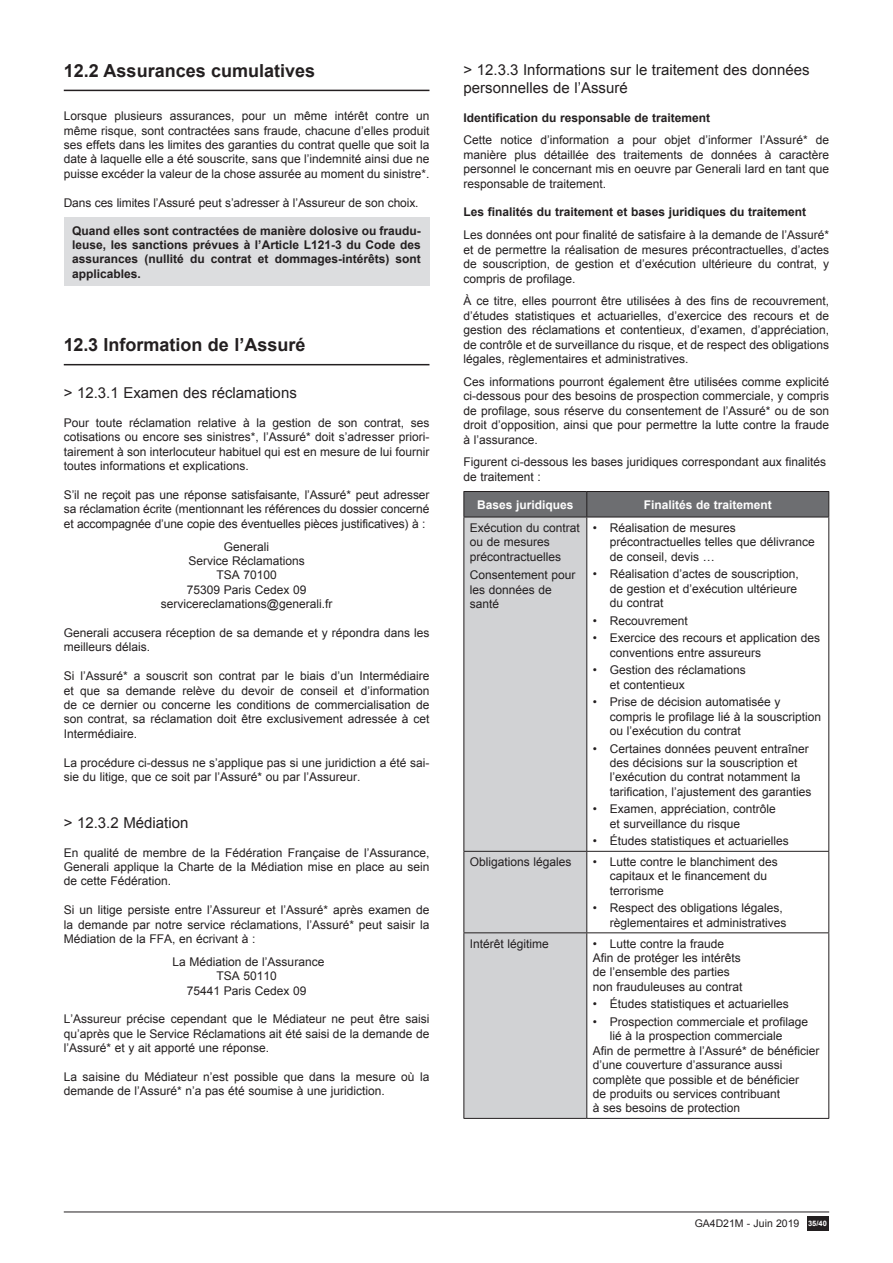
<style>
.page{position:relative;width:893px;height:1263px;background:#fff}
.page>*{position:absolute;margin:0;border:0;box-sizing:border-box;transform-origin:0 0}
.t1{font:700 18px "Arial";color:#231f20}
.t2{font:15px/18px "Arial";color:#231f20}
.t3{font:12px/14.4px "Arial";color:#231f20}
.t4{font:700 12px/14.4px "Arial";color:#231f20;text-align:justify}
.t5{font:700 12px "Arial";color:#fff}
.t6{font:10.5px "Arial";color:#231f20}
.s1{font-weight:700;font-size:7.5px;color:#fff}
</style>
<div class="page">
<hr style="left:64px;top:1211px;width:765px;height:1px;background:#231f20">
<div style="left:807px;top:1216px;width:21px;height:15px;background:#231f20"></div>
<hr style="left:64px;top:90px;width:365px;height:1px;background:#231f20">
<hr style="left:64px;top:364px;width:365px;height:1px;background:#231f20">
<div style="left:64px;top:217px;width:365px;height:69px;background:#dcdddf"></div>
<div style="left:464px;top:518px;width:122px;height:600px;background:#d1d2d4"></div>
<hr style="left:463px;top:517px;width:1px;height:334px;background:#231f20">
<hr style="left:586px;top:517px;width:1px;height:334px;background:#231f20">
<hr style="left:828px;top:517px;width:1px;height:334px;background:#231f20">
<hr style="left:463px;top:851px;width:124px;height:1px;background:#231f20">
<hr style="left:463px;top:852px;width:1px;height:80px;background:#231f20">
<hr style="left:587px;top:851px;width:242px;height:1px;background:#231f20">
<hr style="left:586px;top:852px;width:1px;height:80px;background:#231f20">
<hr style="left:828px;top:852px;width:1px;height:80px;background:#231f20">
<hr style="left:463px;top:932px;width:124px;height:1px;background:#231f20">
<hr style="left:463px;top:933px;width:1px;height:185px;background:#231f20">
<hr style="left:587px;top:932px;width:242px;height:1px;background:#231f20">
<hr style="left:586px;top:933px;width:1px;height:185px;background:#231f20">
<hr style="left:828px;top:933px;width:1px;height:185px;background:#231f20">
<hr style="left:463px;top:1118px;width:124px;height:1px;background:#231f20">
<hr style="left:587px;top:1118px;width:242px;height:1px;background:#231f20">
<hr style="left:463px;top:517px;width:124px;height:1px;background:#231f20">
<hr style="left:587px;top:517px;width:242px;height:1px;background:#231f20">
<svg style="left:463px;top:491px;width:366px;height:26px;background:#68696c"></svg>
<h1 class="t1" style="left:64px;top:64px;width:253px">12.2 Assurances cumulatives</h1>
<p class="t3" style="left:64px;top:110px;width:367px;text-align:justify">Lorsque plusieurs assurances, pour un même intérêt contre un même risque, sont contractées sans fraude, chacune d’elles produit ses effets dans les limites des garanties du contrat quelle que soit la date à laquelle elle a été souscrite, sans que l’indemnité ainsi due ne puisse excéder la valeur de la chose assurée au moment du sinistre*.</p>
<p class="t3" style="left:64px;top:196px;width:356px">Dans ces limites l’Assuré peut s’adresser à l’Assureur de son choix.</p>
<p class="t4" style="left:72px;top:224px;width:350px">Quand elles sont contractées de manière dolosive ou fraudu&shy;leuse, les sanctions prévues à l’Article L121-3 du Code des assurances (nullité du contrat et dommages-intérêts) sont applicables.</p>
<h1 class="t1" style="left:64px;top:338px;width:243px">12.3 Information de l’Assuré</h1>
<p class="t2" style="left:64px;top:385px;width:235px">&gt; 12.3.1 Examen des réclamations</p>
<p class="t3" style="left:64px;top:416px;width:367px;text-align:justify">Pour toute réclamation relative à la gestion de son contrat, ses cotisations ou encore ses sinistres*, l’Assuré* doit s’adresser priori&shy;tairement à son interlocuteur habituel qui est en mesure de lui fournir toutes informations et explications.</p>
<p class="t3" style="left:64px;top:488px;width:367px;text-align:justify">S’il ne reçoit pas une réponse satisfaisante, l’Assuré* peut adresser sa réclamation écrite (mentionnant les références du dossier concerné et accompagnée d’une copie des éventuelles pièces justificatives) à :</p>
<p class="t3" style="left:161px;top:540px;width:173px;text-align:center">Generali<br>Service Réclamations<br>TSA 70100<br>75309 Paris Cedex 09 servicereclamations@generali.fr</p>
<p class="t3" style="left:64px;top:627px;width:367px">Generali accusera réception de sa demande et y répondra dans les meilleurs délais.</p>
<p class="t3" style="left:64px;top:670px;width:367px;text-align:justify">Si l’Assuré* a souscrit son contrat par le biais d’un Intermédiaire et que sa demande relève du devoir de conseil et d’information de ce dernier ou concerne les conditions de commercialisation de son contrat, sa réclamation doit être exclusivement adressée à cet Intermédiaire.</p>
<p class="t3" style="left:64px;top:756px;width:367px">La procédure ci-dessus ne s’applique pas si une juridiction a été sai&shy;sie du litige, que ce soit par l’Assuré* ou par l’Assureur.</p>
<p class="t2" style="left:64px;top:815px;width:126px">&gt; 12.3.2 Médiation</p>
<p class="t3" style="left:64px;top:846px;width:367px;text-align:justify">En qualité de membre de la Fédération Française de l’Assurance, Generali applique la Charte de la Médiation mise en place au sein de cette Fédération.</p>
<p class="t3" style="left:64px;top:904px;width:367px;text-align:justify">Si un litige persiste entre l’Assureur et l’Assuré* après examen de la demande par notre service réclamations, l’Assuré* peut saisir la Médiation de la FFA, en écrivant à :</p>
<p class="t3" style="left:173px;top:955px;width:153px;text-align:center">La Médiation de l’Assurance<br>TSA 50110<br>75441 Paris Cedex 09</p>
<p class="t3" style="left:64px;top:1013px;width:367px;text-align:justify">L’Assureur précise cependant que le Médiateur ne peut être saisi qu’après que le Service Réclamations ait été saisi de la demande de l’Assuré* et y ait apporté une réponse.</p>
<p class="t3" style="left:64px;top:1071px;width:367px">La saisine du Médiateur n’est possible que dans la mesure où la demande de l’Assuré* n’a pas été soumise à une juridiction.</p>
<p class="t2" style="left:463px;top:62px;width:348px">&gt; 12.3.3 Informations sur le traitement des données personnelles de l’Assuré</p>
<p class="t4" style="left:463px;top:111px;width:248px">Identification du responsable de traitement</p>
<p class="t3" style="left:463px;top:134px;width:367px;text-align:justify">Cette notice d’information a pour objet d’informer l’Assuré* de manière plus détaillée des traitements de données à caractère personnel le concernant mis en oeuvre par Generali Iard en tant que responsable de traitement.</p>
<p class="t4" style="left:463px;top:206px;width:344px">Les finalités du traitement et bases juridiques du traitement</p>
<p class="t3" style="left:463px;top:229px;width:367px;text-align:justify">Les données ont pour finalité de satisfaire à la demande de l’Assuré* et de permettre la réalisation de mesures précontractuelles, d’actes de souscription, de gestion et d’exécution ultérieure du contrat, y compris de profilage.</p>
<p class="t3" style="left:463px;top:295px;width:367px;text-align:justify">À ce titre, elles pourront être utilisées à des fins de recouvrement, d’études statistiques et actuarielles, d’exercice des recours et de gestion des réclamations et contentieux, d’examen, d’appréciation, de contrôle et de surveillance du risque, et de respect des obligations légales, règlementaires et administratives.</p>
<p class="t3" style="left:463px;top:376px;width:367px;text-align:justify">Ces informations pourront également être utilisées comme explicité ci-dessous pour des besoins de prospection commerciale, y compris de profilage, sous réserve du consentement de l’Assuré* ou de son droit d’opposition, ainsi que pour permettre la lutte contre la fraude à l’assurance.</p>
<p class="t3" style="left:463px;top:456px;width:364px">Figurent ci-dessous les bases juridiques correspondant aux finalités de traitement :</p>
<p class="t5" style="left:477px;top:500px;width:98px">Bases juridiques</p>
<p class="t5" style="left:644px;top:500px;width:130px">Finalités de traitement</p>
<p class="t3" style="left:470px;top:521px;width:112px">Exécution du contrat ou de mesures précontractuelles</p>
<p class="t3" style="left:470px;top:569px;width:107px">Consentement pour les données de santé</p>
<p class="t3" style="left:610px;top:521px;width:207px;text-indent:-17px">• Réalisation de mesures précontractuelles telles que délivrance de conseil, devis …</p>
<p class="t3" style="left:610px;top:568px;width:191px;text-indent:-17px">• Réalisation d’actes de souscription, de gestion et d’exécution ultérieure du contrat</p>
<p class="t3" style="left:593px;top:614px;width:97px">• Recouvrement</p>
<p class="t3" style="left:610px;top:632px;width:212px;text-indent:-17px">• Exercice des recours et application des conventions entre assureurs</p>
<p class="t3" style="left:610px;top:664px;width:138px;text-indent:-17px">• Gestion des réclamations et contentieux</p>
<p class="t3" style="left:610px;top:696px;width:213px;text-indent:-17px">• Prise de décision automatisée y compris le profilage lié à la souscription ou l’exécution du contrat</p>
<p class="t3" style="left:610px;top:742px;width:203px;text-indent:-17px">• Certaines données peuvent entraîner des décisions sur la souscription et l’exécution du contrat notamment la tarification, l’ajustement des garanties</p>
<p class="t3" style="left:610px;top:803px;width:168px;text-indent:-17px">• Examen, appréciation, contrôle et surveillance du risque</p>
<p class="t3" style="left:593px;top:835px;width:198px">• Études statistiques et actuarielles</p>
<p class="t3" style="left:470px;top:856px;width:103px">Obligations légales</p>
<p class="t3" style="left:610px;top:856px;width:170px;text-indent:-17px">• Lutte contre le blanchiment des capitaux et le financement du terrorisme</p>
<p class="t3" style="left:610px;top:902px;width:178px;text-indent:-17px">• Respect des obligations légales, règlementaires et administratives</p>
<p class="t3" style="left:470px;top:937px;width:81px">Intérêt légitime</p>
<p class="t3" style="left:593px;top:937px;width:151px">• Lutte contre la fraude<br>Afin de protéger les intérêts de l’ensemble des parties non frauduleuses au contrat</p>
<p class="t3" style="left:593px;top:998px;width:198px">• Études statistiques et actuarielles</p>
<p class="t3" style="left:593px;top:1016px;width:217px">• Prospection commerciale et profilage</p>
<p class="t3" style="left:610px;top:1030px;width:174px">lié à la prospection commerciale</p>
<p class="t3" style="left:593px;top:1044px;width:228px">Afin de permettre à l’Assuré* de bénéficier</p>
<p class="t3" style="left:593px;top:1059px;width:191px">d’une couverture d’assurance aussi</p>
<p class="t3" style="left:593px;top:1073px;width:208px">complète que possible et de bénéficier</p>
<p class="t3" style="left:593px;top:1088px;width:189px">de produits ou services contribuant</p>
<p class="t3" style="left:593px;top:1102px;width:149px">à ses besoins de protection</p>
<p class="t6" style="left:695px;top:1220px;width:134px">GA4D21M - Juin 2019 <span class="s1">35/40</span></p>
</div>
